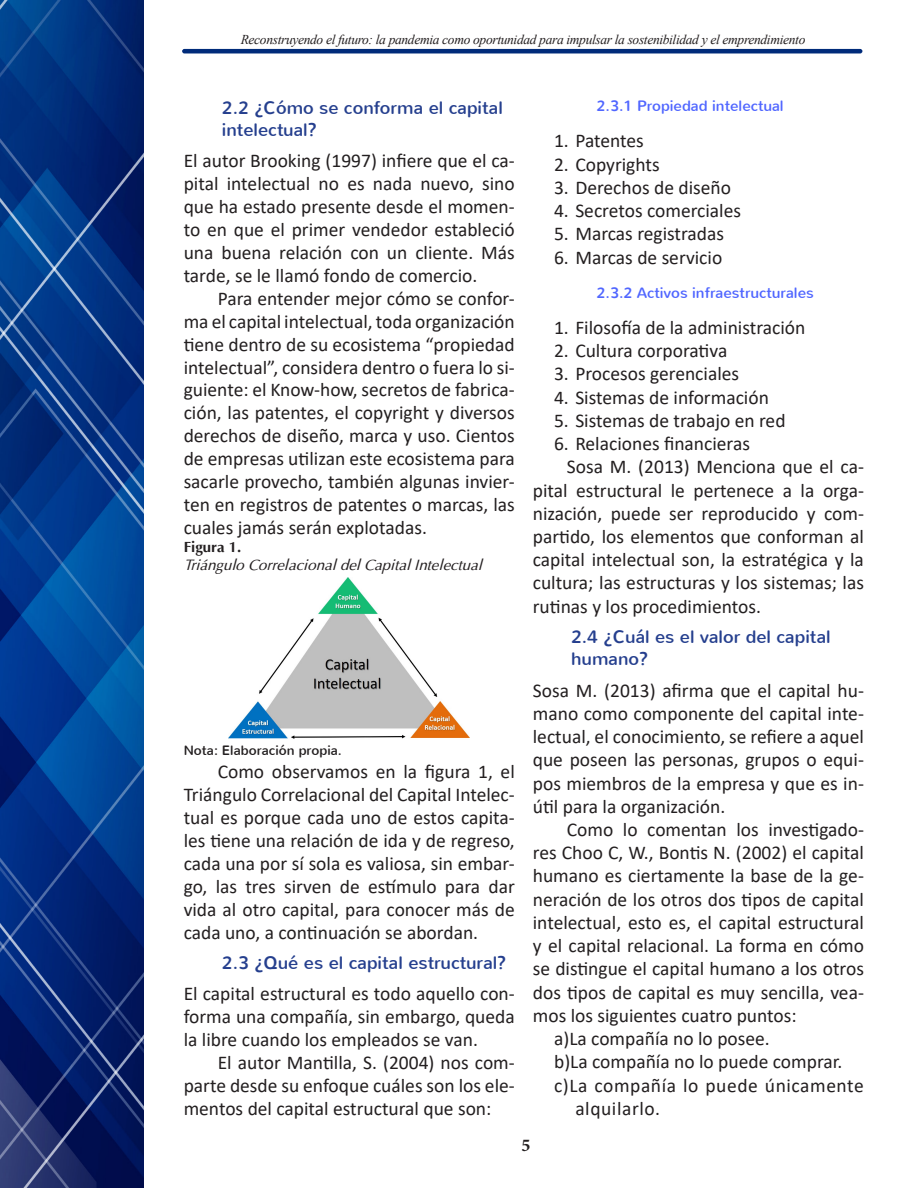
<style>
.page{position:relative;width:918px;height:1188px;background:#fff}
.page>*{position:absolute;margin:0;border:0;box-sizing:border-box;transform-origin:0 0}
.t1{font:19.5px/23px "Calibri";color:#231f20;text-align:justify}
.t2{font:19.5px/23.2px "Calibri";letter-spacing:.03em;color:#231f20}
.Nivel-3{font:18px/21.5px "Nunito";color:#253f8e}
.t3{font:700 18px "Minion Pro";color:#231f20}
.Nivel-4{font:15px "Nunito";color:#5066ff}
.Titulo_de_tabla_text{font:italic 15px "Optima";color:#231f20}
.Numero_tabla{font:700 15px "Optima";color:#231f20}
.Cintillo{font:italic 13.5px "Times New Roman";letter-spacing:-.025em;color:#231f20}
.texto_de_tablas{font:13.5px "Nunito";color:#231f20}
</style>
<div class="page">
<img style="left:0;top:0;width:143px;height:1188px">
<hr style="left:182px;top:49px;width:680px;height:4px;background:#002b7a;border-radius:2px">
<img style="left:229px;top:577px;width:241px;height:162px">
<p class="Cintillo" style="left:241px;top:30px;width:566px">Reconstruyendo el futuro: la pandemia como oportunidad para impulsar la sostenibilidad y el emprendimiento</p>
<p class="Nivel-3" style="left:222px;top:98px;width:282px">2.2 ¿Cómo se conforma el capital intelectual?</p>
<p class="t1" style="left:184px;top:149px;width:333px">El autor Brooking (1997) infiere que el ca&shy;pital intelectual no es nada nuevo, sino que ha estado presente desde el momen&shy;to en que el primer vendedor estableció una buena relación con un cliente. Más tarde, se le llamó fondo de comercio.</p>
<p class="t1" style="left:184px;top:286px;width:333px;text-indent:34px">Para entender mejor cómo se confor&shy;ma el capital intelectual, toda organización tiene dentro de su ecosistema “propiedad intelectual”, considera dentro o fuera lo si&shy;guiente: el Know-how, secretos de fabrica&shy;ción, las patentes, el copyright y diversos derechos de diseño, marca y uso. Cientos de empresas utilizan este ecosistema para sacarle provecho, también algunas invier&shy;ten en registros de patentes o marcas, las cuales jamás serán explotadas.</p>
<p class="Numero_tabla" style="left:184px;top:538px;width:59px">Figura 1.</p>
<p class="Titulo_de_tabla_text" style="left:184px;top:555px;width:300px">Triángulo Correlacional del Capital Intelectual</p>
<p class="texto_de_tablas" style="left:184px;top:742px;width:160px">Nota: Elaboración propia.</p>
<p class="t1" style="left:184px;top:760px;width:333px;text-indent:34px">Como observamos en la figura 1, el Triángulo Correlacional del Capital Intelec&shy;tual es porque cada uno de estos capita&shy;les tiene una relación de ida y de regreso, cada una por sí sola es valiosa, sin embar&shy;go, las tres sirven de estímulo para dar vida al otro capital, para conocer más de cada uno, a continuación se abordan.</p>
<p class="Nivel-3" style="left:222px;top:952px;width:286px">2.3 ¿Qué es el capital estructural?</p>
<p class="t1" style="left:184px;top:982px;width:333px">El capital estructural es todo aquello con&shy;forma una compañía, sin embargo, queda la libre cuando los empleados se van.</p>
<p class="t1" style="left:184px;top:1051px;width:333px;text-indent:34px">El autor Mantilla, S. (2004) nos com&shy;parte desde su enfoque cuáles son los ele&shy;mentos del capital estructural que son:</p>
<p class="Nivel-4" style="left:597px;top:97px;width:189px">2.3.1 Propiedad intelectual</p>
<p class="t1" style="left:554px;top:129px;width:91px">1. Patentes</p>
<p class="t1" style="left:554px;top:152px;width:107px">2. Copyrights</p>
<p class="t1" style="left:554px;top:175px;width:178px">3. Derechos de diseño</p>
<p class="t1" style="left:554px;top:199px;width:188px">4. Secretos comerciales</p>
<p class="t1" style="left:554px;top:222px;width:172px">5. Marcas registradas</p>
<p class="t1" style="left:554px;top:245px;width:170px">6. Marcas de servicio</p>
<p class="Nivel-4" style="left:597px;top:283px;width:219px">2.3.2 Activos infraestructurales</p>
<p class="t1" style="left:554px;top:315px;width:253px">1. Filosofía de la administración</p>
<p class="t1" style="left:554px;top:339px;width:175px">2. Cultura corporativa</p>
<p class="t1" style="left:554px;top:362px;width:187px">3. Procesos gerenciales</p>
<p class="t1" style="left:554px;top:385px;width:216px">4. Sistemas de información</p>
<p class="t1" style="left:554px;top:408px;width:233px">5. Sistemas de trabajo en red</p>
<p class="t1" style="left:554px;top:432px;width:197px">6. Relaciones financieras</p>
<p class="t1" style="left:533px;top:455px;width:333px;text-indent:34px">Sosa M. (2013) Menciona que el ca&shy;pital estructural le pertenece a la orga&shy;nización, puede ser reproducido y com&shy;partido, los elementos que conforman al capital intelectual son, la estratégica y la cultura; las estructuras y los sistemas; las rutinas y los procedimientos.</p>
<p class="Nivel-3" style="left:571px;top:626px;width:261px">2.4 ¿Cuál es el valor del capital humano?</p>
<p class="t1" style="left:533px;top:678px;width:333px">Sosa M. (2013) afirma que el capital hu&shy;mano como componente del capital inte&shy;lectual, el conocimiento, se refiere a aquel que poseen las personas, grupos o equi&shy;pos miembros de la empresa y que es in&shy;útil para la organización.</p>
<p class="t1" style="left:533px;top:817px;width:333px;text-indent:34px">Como lo comentan los investigado&shy;res Choo C, W., Bontis N. (2002) el capital humano es ciertamente la base de la ge&shy;neración de los otros dos tipos de capital intelectual, esto es, el capital estructural y el capital relacional. La forma en cómo se distingue el capital humano a los otros dos tipos de capital es muy sencilla, vea&shy;mos los siguientes cuatro puntos:</p>
<p class="t1" style="left:554px;top:1027px;width:217px">a)La compañía no lo posee.</p>
<p class="t1" style="left:554px;top:1050px;width:290px">b)La compañía no lo puede comprar.</p>
<p class="t2" style="left:575px;top:1073px;width:290px;text-indent:-21px">c)La compañía lo puede únicamente alquilarlo.</p>
<p class="t3" style="left:521px;top:1133px;width:10px">5</p>
</div>
